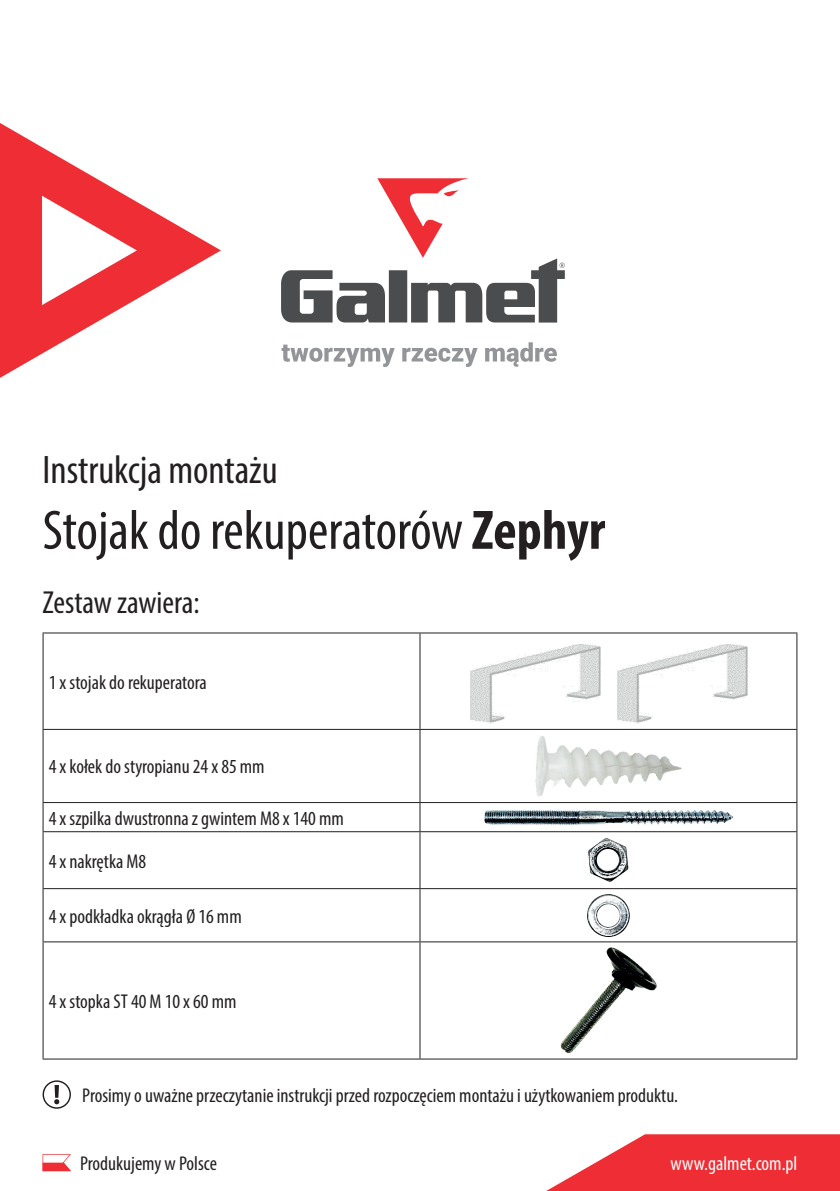
<style>
.page{position:relative;width:840px;height:1191px;background:#fff}
.page>*{position:absolute;margin:0;border:0;box-sizing:border-box;transform-origin:0 0}
.t1{font:condensed 56px "Myriad Pro";color:#231f20}
.t2{font:condensed 40px "Myriad Pro";color:#231f20}
.t3{font:condensed 32px "Myriad Pro";color:#231f20}
.t4{font:condensed 20px/43px "Myriad Pro";color:#231f20}
.t5{font:condensed 20px "Myriad Pro";color:#fff}
.s1{font-weight:700}
</style>
<div class="page">
<svg style="left:44px;top:633px;width:752px;height:96px"></svg>
<svg style="left:44px;top:730px;width:752px;height:328px"></svg>
<hr style="left:43px;top:632px;width:377px;height:1px;background:#231f20">
<hr style="left:43px;top:633px;width:1px;height:96px;background:#231f20">
<hr style="left:420px;top:632px;width:377px;height:1px;background:#231f20">
<hr style="left:419px;top:633px;width:1px;height:96px;background:#231f20">
<hr style="left:796px;top:633px;width:1px;height:96px;background:#231f20">
<hr style="left:43px;top:729px;width:377px;height:1px;background:#231f20">
<hr style="left:43px;top:730px;width:1px;height:72px;background:#231f20">
<hr style="left:420px;top:729px;width:377px;height:1px;background:#231f20">
<hr style="left:419px;top:730px;width:1px;height:72px;background:#231f20">
<hr style="left:796px;top:730px;width:1px;height:72px;background:#231f20">
<hr style="left:43px;top:802px;width:377px;height:1px;background:#231f20">
<svg style="left:43px;top:803px;width:1px;height:28px"></svg>
<hr style="left:420px;top:802px;width:377px;height:1px;background:#231f20">
<svg style="left:419px;top:803px;width:1px;height:28px"></svg>
<svg style="left:796px;top:803px;width:1px;height:28px"></svg>
<hr style="left:43px;top:831px;width:377px;height:1px;background:#231f20">
<hr style="left:43px;top:832px;width:1px;height:56px;background:#231f20">
<hr style="left:420px;top:831px;width:377px;height:1px;background:#231f20">
<hr style="left:419px;top:832px;width:1px;height:56px;background:#231f20">
<hr style="left:796px;top:832px;width:1px;height:56px;background:#231f20">
<hr style="left:43px;top:888px;width:377px;height:1px;background:#231f20">
<hr style="left:43px;top:889px;width:1px;height:52px;background:#231f20">
<hr style="left:420px;top:888px;width:377px;height:1px;background:#231f20">
<hr style="left:419px;top:889px;width:1px;height:52px;background:#231f20">
<hr style="left:796px;top:889px;width:1px;height:52px;background:#231f20">
<hr style="left:43px;top:941px;width:377px;height:1px;background:#231f20">
<hr style="left:43px;top:942px;width:1px;height:116px;background:#231f20">
<hr style="left:420px;top:941px;width:377px;height:1px;background:#231f20">
<hr style="left:419px;top:942px;width:1px;height:116px;background:#231f20">
<hr style="left:796px;top:942px;width:1px;height:116px;background:#231f20">
<hr style="left:43px;top:1058px;width:377px;height:1px;background:#231f20">
<hr style="left:420px;top:1058px;width:377px;height:1px;background:#231f20">
<img style="left:468px;top:638px;width:133px;height:85px">
<img style="left:615px;top:638px;width:133px;height:85px">
<img style="left:534px;top:735px;width:147px;height:62px">
<img style="left:483px;top:808px;width:249px;height:18px">
<img style="left:588px;top:837px;width:40px;height:46px">
<img style="left:587px;top:894px;width:42px;height:42px">
<img style="left:560px;top:947px;width:96px;height:106px">
<svg style="left:43px;top:1080px;width:28px;height:28px"></svg>
<svg style="left:546px;top:1134px;width:293px;height:57px"></svg>
<svg style="left:43px;top:1154px;width:28px;height:17px"></svg>
<svg style="left:0;top:123px;width:221px;height:255px"></svg>
<svg style="left:281px;top:178px;width:283px;height:144px"></svg>
<svg style="left:281px;top:342px;width:275px;height:25px"></svg>
<h2 class="t2" style="left:43px;top:446px;width:236px">Instrukcja montażu</h2>
<h1 class="t1" style="left:43px;top:496px;width:564px">Stojak do rekuperatorów <span class="s1">Zephyr</span></h1>
<h3 class="t3" style="left:43px;top:583px;width:158px">Zestaw zawiera:</h3>
<p class="t4" style="left:49px;top:660px;width:159px">1 x stojak do rekuperatora</p>
<p class="t4" style="left:49px;top:745px;width:217px">4 x kołek do styropianu 24 x 85 mm</p>
<p class="t4" style="left:49px;top:796px;width:296px">4 x szpilka dwustronna z gwintem M8 x 140 mm<br>4 x nakrętka M8</p>
<p class="t4" style="left:49px;top:894px;width:194px">4 x podkładka okrągła Ø 16 mm</p>
<p class="t4" style="left:49px;top:979px;width:189px">4 x stopka ST 40 M 10 x 60 mm</p>
<p class="t4" style="left:82px;top:1073px;width:597px">Prosimy o uważne przeczytanie instrukcji przed rozpoczęciem montażu i użytkowaniem produktu.</p>
<p class="t4" style="left:80px;top:1141px;width:138px">Produkujemy w Polsce</p>
<p class="t5" style="left:670px;top:1151px;width:128px">www.galmet.com.pl</p>
</div>
